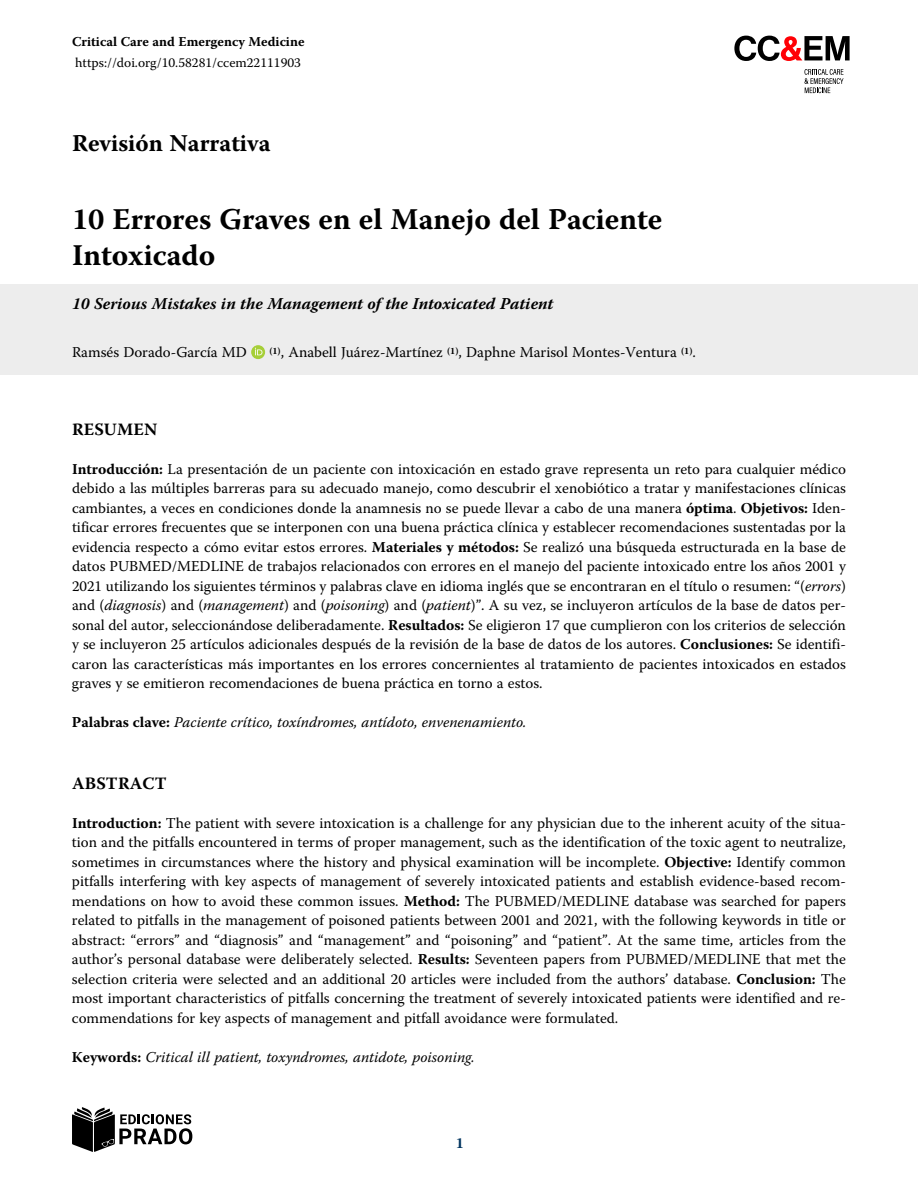
<style>
.page{position:relative;width:918px;height:1188px;background:#fff}
.page>*{position:absolute;margin:0;border:0;box-sizing:border-box;transform-origin:0 0}
.Revision{font:700 30px/36px "Warnock Pro";color:#000}
.Revision-2{font:700 24px "Warnock Pro";color:#000}
.Dig-1-_Resumen{font:700 17.25px "Warnock Pro";letter-spacing:.01em;color:#000}
.Cap-Traduccion{font:italic 700 16.5px "Warnock Pro";color:#000}
.Pfo-s-san{font:15px/19.5px "Warnock Pro";color:#000;text-align:justify}
.Pfo-s-san-esp{font:italic 15px "Warnock Pro";color:#000}
.Autores{font:15px "Warnock Pro";color:#000}
.t1{font:700 15px "Warnock Pro";color:#00345f}
.Revision-3{font:13.5px/21px "Warnock Pro";color:#000}
.s1{font-weight:700}
.s2{font-style:italic}
.s3{font-weight:700;font-style:normal}
</style>
<div class="page">
<div style="left:0;top:284px;width:918px;height:90px;background:#ededed"></div>
<svg style="left:251px;top:345px;width:14px;height:14px"></svg>
<svg style="left:255px;top:348px;width:7px;height:7px"></svg>
<svg style="left:72px;top:1107px;width:120px;height:45px"></svg>
<svg style="left:804px;top:69px;width:40px;height:24px"></svg>
<svg style="left:734px;top:36px;width:116px;height:25px"></svg>
<p class="Revision-3" style="left:72px;top:31px;width:234px"><span class="s1">Critical Care and Emergency Medicine </span>https://doi.org/10.58281/ccem22111903</p>
<p class="Revision-2" style="left:72px;top:129px;width:200px">Revisión Narrativa</p>
<p class="Revision" style="left:72px;top:201px;width:592px">10 Errores Graves en el Manejo del Paciente<br>Intoxicado</p>
<p class="Cap-Traduccion" style="left:72px;top:294px;width:483px">10 Serious Mistakes in the Management of the Intoxicated Patient</p>
<p class="Autores" style="left:72px;top:343px;width:176px">Ramsés Dorado-García MD</p>
<p class="Autores" style="left:269px;top:343px;width:428px"><sup>(1)</sup>, Anabell Juárez-Martínez <sup>(1)</sup>, Daphne Marisol Montes-Ventura <sup>(1)</sup>.</p>
<p class="Dig-1-_Resumen" style="left:72px;top:419px;width:87px">RESUMEN</p>
<p class="Pfo-s-san" style="left:72px;top:459px;width:776px"><span class="s1">Introducción:</span> La presentación de un paciente con intoxicación en estado grave representa un reto para cualquier médico debido a las múltiples barreras para su adecuado manejo, como descubrir el xenobiótico a tratar y manifestaciones clínicas cambiantes, a veces en condiciones donde la anamnesis no se puede llevar a cabo de una manera <span class="s1">óptima</span>. <span class="s1">Objetivos:</span> Iden&shy;tificar errores frecuentes que se interponen con una buena práctica clínica y establecer recomendaciones sustentadas por la evidencia respecto a cómo evitar estos errores. <span class="s1">Materiales y métodos:</span> Se realizó una búsqueda estructurada en la base de datos PUBMED/MEDLINE de trabajos relacionados con errores en el manejo del paciente intoxicado entre los años 2001 y 2021 utilizando los siguientes términos y palabras clave en idioma inglés que se encontraran en el título o resumen: “(<span class="s2">errors</span>) and (<span class="s2">diagnosis</span>) and (<span class="s2">management</span>) and (<span class="s2">poisoning</span>) and (<span class="s2">patient</span>)”. A su vez, se incluyeron artículos de la base de datos per&shy;sonal del autor, seleccionándose deliberadamente. <span class="s1">Resultados:</span> Se eligieron 17 que cumplieron con los criterios de selección y se incluyeron 25 artículos adicionales después de la revisión de la base de datos de los autores. <span class="s1">Conclusiones:</span> Se identifi&shy;caron las características más importantes en los errores concernientes al tratamiento de pacientes intoxicados en estados graves y se emitieron recomendaciones de buena práctica en torno a estos.</p>
<p class="Pfo-s-san-esp" style="left:72px;top:713px;width:456px"><span class="s3">Palabras clave:</span> Paciente crítico, toxíndromes, antídoto, envenenamiento.</p>
<p class="Dig-1-_Resumen" style="left:72px;top:773px;width:96px">ABSTRACT</p>
<p class="Pfo-s-san" style="left:72px;top:813px;width:776px"><span class="s1">Introduction:</span> The patient with severe intoxication is a challenge for any physician due to the inherent acuity of the situa&shy;tion and the pitfalls encountered in terms of proper management, such as the identification of the toxic agent to neutralize, sometimes in circumstances where the history and physical examination will be incomplete. <span class="s1">Objective:</span> Identify common pitfalls interfering with key aspects of management of severely intoxicated patients and establish evidence-based recom&shy;mendations on how to avoid these common issues. <span class="s1">Method:</span> The PUBMED/MEDLINE database was searched for papers related to pitfalls in the management of poisoned patients between 2001 and 2021, with the following keywords in title or abstract: “errors” and “diagnosis” and “management” and “poisoning” and “patient”. At the same time, articles from the author’s personal database were deliberately selected. <span class="s1">Results:</span> Seventeen papers from PUBMED/MEDLINE that met the selection criteria were selected and an additional 20 articles were included from the authors’ database. <span class="s1">Conclusion:</span> The most important characteristics of pitfalls concerning the treatment of severely intoxicated patients were identified and re&shy;commendations for key aspects of management and pitfall avoidance were formulated.</p>
<p class="Pfo-s-san-esp" style="left:72px;top:1048px;width:404px"><span class="s3">Keywords:</span> Critical ill patient, toxyndromes, antidote, poisoning.</p>
<p class="t1" style="left:456px;top:1134px;width:10px">1</p>
</div>
